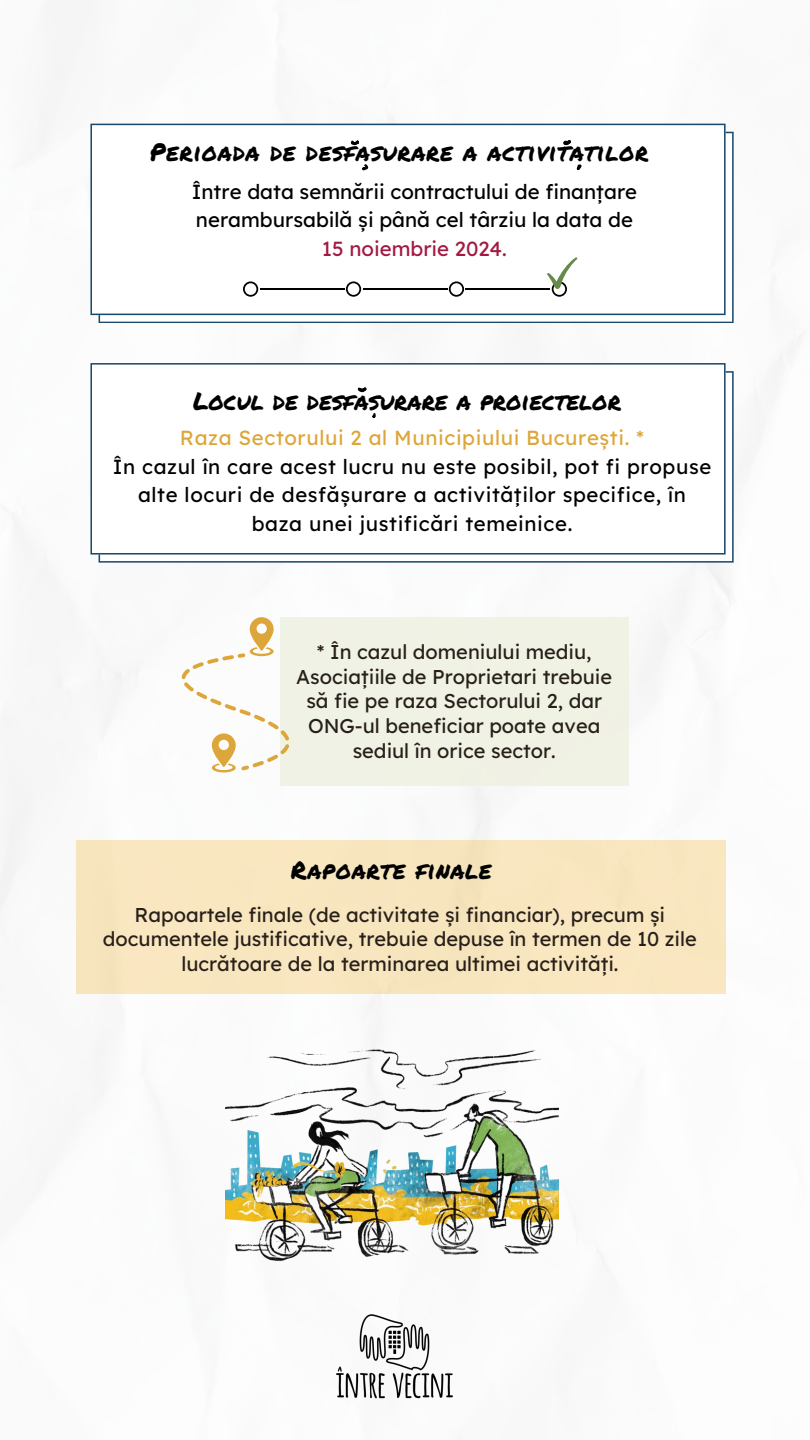
<style>
.page{position:relative;width:810px;height:1440px;background:#fff}
.page>*{position:absolute;margin:0;border:0;box-sizing:border-box;transform-origin:0 0}
.t1{font:24.5px "Permanent Marker";letter-spacing:.025em;color:#000}
.t2{font:24.5px "Permanent Marker";color:#000}
.t3{font:20.4px/28.5px "Lexend Deca";letter-spacing:.03em;color:#000;text-align:center}
.t4{font:20.4px/28.5px "Lexend Deca";color:#000}
.t5{font:20.4px "Lexend Deca";letter-spacing:.03em;color:#dda63a}
.t6{font:20.4px "Lexend Deca";color:#a21942}
.t7{font:20px/24.8px "Lexend Deca";color:#271f1a;text-align:center}
</style>
<div class="page">
<img style="left:0;top:39px;width:803px;height:1239px">
<svg style="left:99px;top:371px;width:635px;height:192px"></svg>
<svg style="left:90px;top:363px;width:636px;height:192px"></svg>
<svg style="left:99px;top:132px;width:635px;height:191px"></svg>
<svg style="left:90px;top:124px;width:636px;height:191px"></svg>
<svg style="left:243px;top:281px;width:15px;height:16px"></svg>
<svg style="left:346px;top:281px;width:15px;height:16px"></svg>
<svg style="left:449px;top:281px;width:15px;height:16px"></svg>
<hr style="left:260px;top:288px;width:84px;height:2px;background:#000">
<hr style="left:363px;top:288px;width:84px;height:2px;background:#000">
<hr style="left:466px;top:288px;width:84px;height:2px;background:#000">
<svg style="left:547px;top:257px;width:30px;height:40px"></svg>
<div style="left:280px;top:617px;width:348px;height:169px;background:#eff1e1"></div>
<svg style="left:182px;top:617px;width:107px;height:155px"></svg>
<img style="left:336px;top:1314px;width:117px;height:85px">
<svg style="left:351px;top:141px;width:8px;height:4px"></svg>
<svg style="left:362px;top:164px;width:6px;height:6px"></svg>
<svg style="left:563px;top:140px;width:8px;height:5px"></svg>
<svg style="left:577px;top:164px;width:5px;height:6px"></svg>
<svg style="left:358px;top:388px;width:8px;height:4px"></svg>
<svg style="left:372px;top:413px;width:4px;height:5px"></svg>
<img style="left:225px;top:1035px;width:333px;height:233px">
<div style="left:76px;top:840px;width:649px;height:153px;background:#f8e6c0"></div>
<p class="t1" style="left:150px;top:134px;width:500px">Perioada de desfasurare a activitatilor</p>
<p class="t4" style="left:192px;top:177px;width:447px">Între data semnării contractului de finanțare nerambursabilă și până cel târziu la data de</p>
<h1 class="t6" style="left:322px;top:235px;width:186px">15 noiembrie 2024.</h1>
<p class="t2" style="left:193px;top:383px;width:429px">Locul de desfasurare a proiectelor</p>
<p class="t5" style="left:180px;top:425px;width:466px">Raza Sectorului 2 al Municipiului București. *</p>
<p class="t3" style="left:113px;top:452px;width:600px">În cazul în care acest lucru nu este posibil, pot fi propuse alte locuri de desfășurare a activităților specifice, în baza unei justificări temeinice.</p>
<p class="t7" style="left:296px;top:639px;width:317px">* În cazul domeniului mediu,<br>Asociațiile de Proprietari trebuie să fie pe raza Sectorului 2, dar<br>ONG-ul beneficiar poate avea sediul în orice sector.</p>
<p class="t1" style="left:291px;top:852px;width:202px">Rapoarte finale</p>
<p class="t7" style="left:103px;top:902px;width:595px">Rapoartele finale (de activitate și financiar), precum și documentele justificative, trebuie depuse în termen de 10 zile lucrătoare de la terminarea ultimei activități.</p>
</div>
